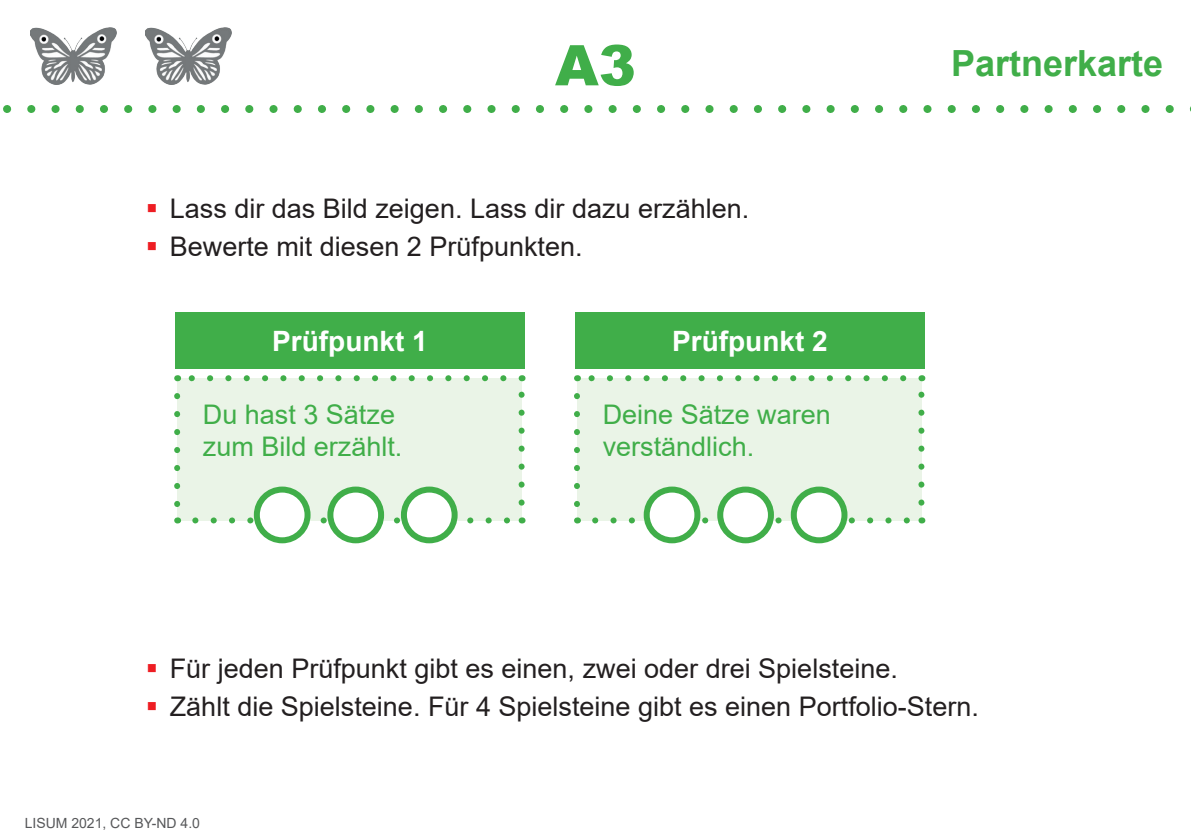
<style>
.page{position:relative;width:1191px;height:840px;background:#fff}
.page>*{position:absolute;margin:0;border:0;box-sizing:border-box;transform-origin:0 0}
.t1{font:900 56px "Arial";color:#40ae49}
.t2{font:700 36px "Arial";color:#40ae49}
.t3{font:700 28px "Arial";color:#fff}
.t4{font:27px/38px "Arial";color:#231f20}
.t5{font:27px/32.4px "Arial";color:#40ae49}
.t6{font:14px "Arial";color:#57585a}
</style>
<div class="page">
<svg style="left:7px;top:105px;width:1184px;height:8px"></svg>
<img style="left:31px;top:28px;width:86px;height:57px">
<img style="left:145px;top:28px;width:86px;height:57px">
<div style="left:177px;top:378px;width:344px;height:142px;background:#eaf4e7"></div>
<svg style="left:174px;top:396px;width:6px;height:111px"></svg>
<svg style="left:195px;top:517px;width:317px;height:6px"></svg>
<svg style="left:518px;top:387px;width:6px;height:115px"></svg>
<svg style="left:188px;top:375px;width:315px;height:6px"></svg>
<div style="left:577px;top:378px;width:344px;height:142px;background:#eaf4e7"></div>
<svg style="left:574px;top:396px;width:6px;height:111px"></svg>
<svg style="left:595px;top:517px;width:317px;height:6px"></svg>
<svg style="left:918px;top:387px;width:6px;height:115px"></svg>
<svg style="left:588px;top:375px;width:315px;height:6px"></svg>
<div style="left:175px;top:312px;width:349px;height:57px;background:#40ae49"></div>
<div style="left:575px;top:312px;width:349px;height:57px;background:#40ae49"></div>
<div style="left:257px;top:489px;width:50px;height:51px;background:#fff;border-radius:50%"></div>
<div style="left:254px;top:486px;width:56px;height:57px;border:6px solid #40ae49;border-radius:50%"></div>
<div style="left:646px;top:489px;width:51px;height:51px;background:#fff;border-radius:50%"></div>
<div style="left:643px;top:486px;width:57px;height:57px;border:6px solid #40ae49;border-radius:50%"></div>
<div style="left:330px;top:489px;width:51px;height:51px;background:#fff;border-radius:50%"></div>
<div style="left:327px;top:486px;width:57px;height:57px;border:6px solid #40ae49;border-radius:50%"></div>
<div style="left:720px;top:489px;width:51px;height:51px;background:#fff;border-radius:50%"></div>
<div style="left:717px;top:486px;width:57px;height:57px;border:6px solid #40ae49;border-radius:50%"></div>
<div style="left:404px;top:489px;width:50px;height:51px;background:#fff;border-radius:50%"></div>
<div style="left:401px;top:486px;width:56px;height:57px;border:6px solid #40ae49;border-radius:50%"></div>
<div style="left:793px;top:489px;width:51px;height:51px;background:#fff;border-radius:50%"></div>
<div style="left:790px;top:486px;width:57px;height:57px;border:6px solid #40ae49;border-radius:50%"></div>
<h1 class="t1" style="left:555px;top:25px;width:82px">A3</h1>
<p class="t4" style="left:170px;top:189px;width:581px">Lass dir das Bild zeigen. Lass dir dazu erzählen.<br>Bewerte mit diesen 2 Prüfpunkten.</p>
<p class="t3" style="left:272px;top:321px;width:157px">Prüfpunkt 1</p>
<p class="t3" style="left:672px;top:321px;width:157px">Prüfpunkt 2</p>
<p class="t5" style="left:203px;top:397px;width:201px">Du hast 3 Sätze zum Bild erzählt.</p>
<p class="t5" style="left:602px;top:397px;width:230px">Deine Sätze waren verständlich.</p>
<h2 class="t2" style="left:951px;top:38px;width:214px">Partnerkarte</h2>
<p class="t4" style="left:170px;top:649px;width:810px">Für jeden Prüfpunkt gibt es einen, zwei oder drei Spielsteine.<br>Zählt die Spielsteine. Für 4 Spielsteine gibt es einen Portfolio-Stern.</p>
<p class="t6" style="left:25px;top:812px;width:177px">LISUM 2021, CC BY-ND 4.0</p>
</div>
